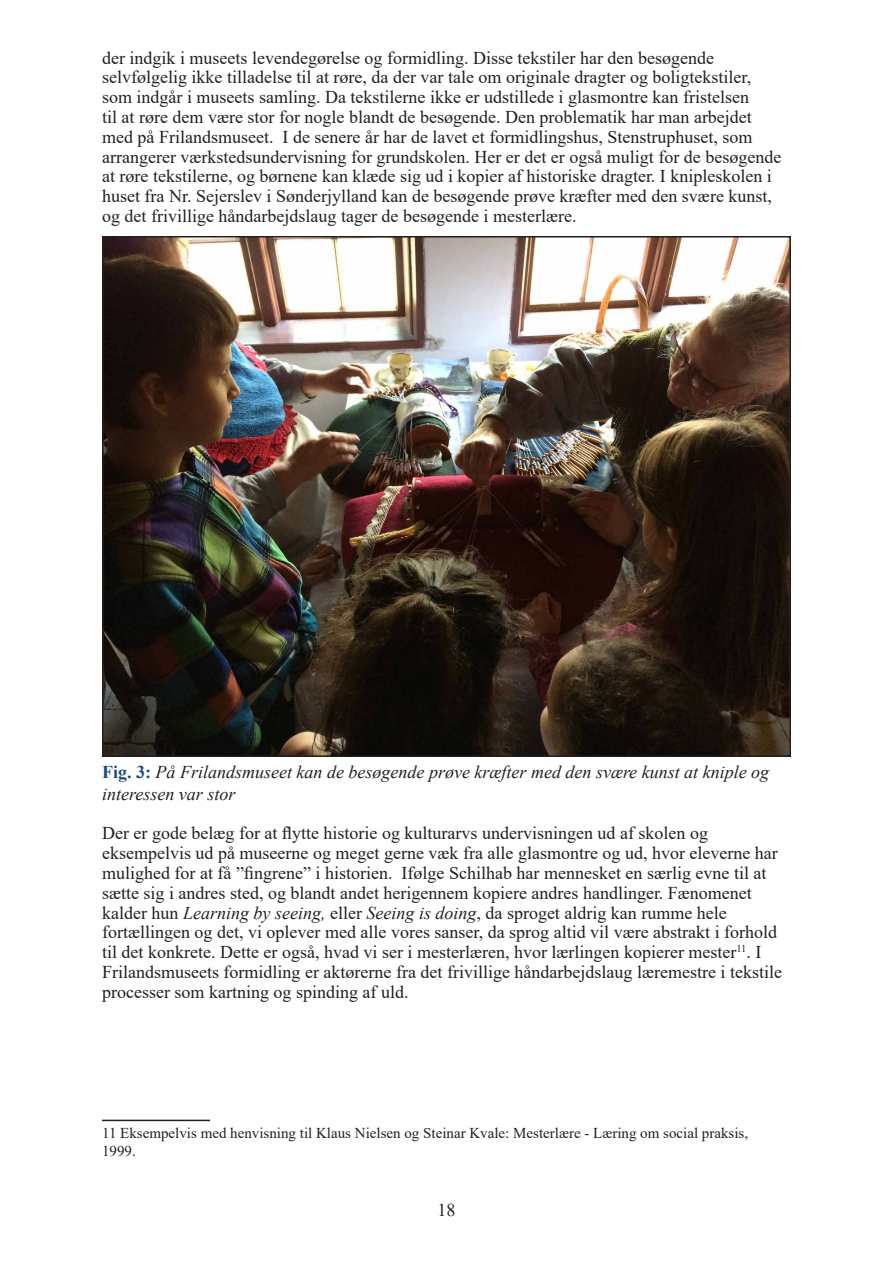
<style>
.page{position:relative;width:893px;height:1263px;background:#fff}
.page>*{position:absolute;margin:0;border:0;box-sizing:border-box;transform-origin:0 0}
.t1{font:18px/19.8px "Times New Roman";color:#231f20}
.t2{font:italic 18px/21.6px "Times New Roman";color:#231f20}
.t3{font:15px/18px "Times New Roman";color:#231f20}
.s1{font-weight:700;font-style:normal;color:#1f497d}
.s2{font-style:italic}
</style>
<div class="page">
<hr style="left:102px;top:1120px;width:108px;height:1px;background:#231f20">
<img style="left:105px;top:239px;width:683px;height:515px">
<div style="left:102px;top:236px;width:689px;height:521px;border:2px solid #231f20"></div>
<p class="t1" style="left:102px;top:47px;width:681px">der indgik i museets levendegørelse og formidling. Disse tekstiler har den besøgende selvfølgelig ikke tilladelse til at røre, da der var tale om originale dragter og boligtekstiler, som indgår i museets samling. Da tekstilerne ikke er udstillede i glasmontre kan fristelsen<br>til at røre dem være stor for nogle blandt de besøgende. Den problematik har man arbejdet med på Frilandsmuseet. I de senere år har de lavet et formidlingshus, Stenstruphuset, som arrangerer værkstedsundervisning for grundskolen. Her er det er også muligt for de besøgende at røre tekstilerne, og børnene kan klæde sig ud i kopier af historiske dragter. I knipleskolen i huset fra Nr. Sejerslev i Sønderjylland kan de besøgende prøve kræfter med den svære kunst, og det frivillige håndarbejdslaug tager de besøgende i mesterlære.</p>
<p class="t2" style="left:102px;top:761px;width:669px"><span class="s1">Fig. 3:</span> På Frilandsmuseet kan de besøgende prøve kræfter med den svære kunst at kniple og interessen var stor</p>
<p class="t1" style="left:102px;top:823px;width:681px">Der er gode belæg for at flytte historie og kulturarvs undervisningen ud af skolen og eksempelvis ud på museerne og meget gerne væk fra alle glasmontre og ud, hvor eleverne har mulighed for at få ”fingrene” i historien. Ifølge Schilhab har mennesket en særlig evne til at sætte sig i andres sted, og blandt andet herigennem kopiere andres handlinger. Fænomenet kalder hun <span class="s2">Learning by seeing,</span> eller <span class="s2">Seeing is doing</span>, da sproget aldrig kan rumme hele fortællingen og det, vi oplever med alle vores sanser, da sprog altid vil være abstrakt i forhold til det konkrete. Dette er også, hvad vi ser i mesterlæren, hvor lærlingen kopierer mester<sup>11</sup>. I Frilandsmuseets formidling er aktørerne fra det frivillige håndarbejdslaug læremestre i tekstile processer som kartning og spinding af uld.</p>
<p class="t3" style="left:102px;top:1124px;width:648px">11 Eksempelvis med henvisning til Klaus Nielsen og Steinar Kvale: Mesterlære - Læring om social praksis,<br>1999.</p>
<p class="t1" style="left:437px;top:1199px;width:19px">18</p>
</div>
